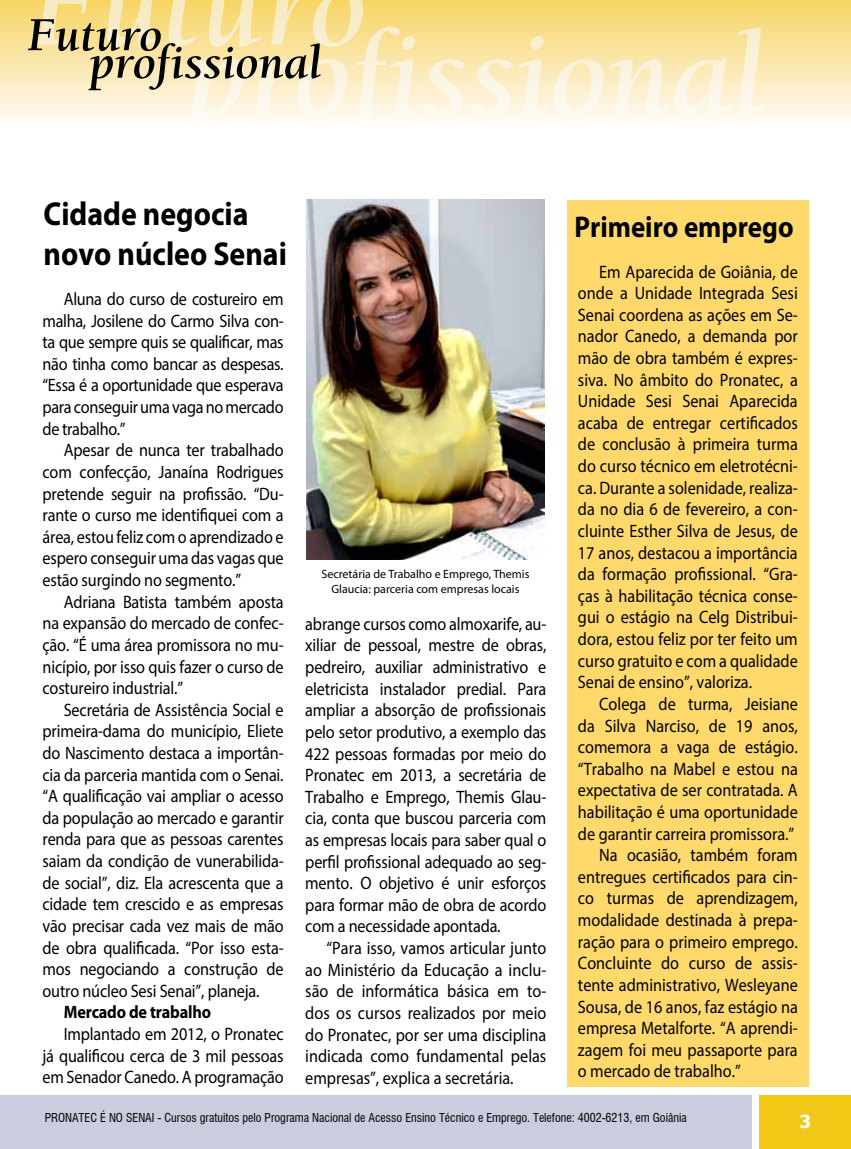
<style>
.page{position:relative;width:851px;height:1149px;background:#fff}
.page>*{position:absolute;margin:0;border:0;box-sizing:border-box;transform-origin:0 0}
.t1{font:700 33.3px/39.9px "Myriad Pro";color:#000;scale:.9 1}
.t2{font:700 30px "Myriad Pro";color:#000;scale:.9 1}
.t3{font:18px/21.6px "Myriad Pro";color:#000;text-align:justify;scale:.9 1}
.t4{font:700 18px "Myriad Pro";letter-spacing:-.01em;color:#000;scale:.9 1}
.t5{font:700 18px "Tahoma";color:#fff}
.t6{font:condensed 12px "Swiss 721 BT";color:#000}
.t7{font:12px/15px "Myriad Pro";color:#000;text-align:center}
</style>
<div class="page">
<div style="left:0;top:1094px;width:751px;height:54px;background:#c9cddd"></div>
<div style="left:759px;top:1095px;width:91px;height:53px;background:#f3c716"></div>
<div style="left:0;top:0;width:850px;height:145px;background:linear-gradient(to bottom,#f7d465,#fff)"></div>
<svg style="left:31px;top:0;width:732px;height:143px"></svg>
<svg style="left:28px;top:19px;width:293px;height:71px;background:#cfbf91"></svg>
<div style="left:567px;top:200px;width:241px;height:885px;background:#ffd96b"></div>
<img style="left:306px;top:199px;width:238px;height:360px">
<h1 class="t1" style="left:43px;top:193px;width:272px">Cidade negocia novo núcleo Senai</h1>
<p class="t3" style="left:43px;top:288px;width:269px;text-indent:21px">Aluna do curso de costureiro em malha, Josilene do Carmo Silva con&shy;ta que sempre quis se qualificar, mas não tinha como bancar as despesas. “Essa é a oportunidade que esperava para conseguir uma vaga no mercado de trabalho.”</p>
<p class="t3" style="left:43px;top:439px;width:269px;text-indent:21px">Apesar de nunca ter trabalhado com confecção, Janaína Rodrigues pretende seguir na profissão. “Du&shy;rante o curso me identifiquei com a área, estou feliz com o aprendizado e espero conseguir uma das vagas que estão surgindo no segmento.”</p>
<p class="t3" style="left:43px;top:590px;width:269px;text-indent:21px">Adriana Batista também aposta na expansão do mercado de confec&shy;ção. “É uma área promissora no mu&shy;nicípio, por isso quis fazer o curso de costureiro industrial.”</p>
<p class="t3" style="left:43px;top:698px;width:269px;text-indent:21px">Secretária de Assistência Social e primeira-dama do município, Eliete do Nascimento destaca a importân&shy;cia da parceria mantida com o Senai. “A qualificação vai ampliar o acesso da população ao mercado e garantir renda para que as pessoas carentes saiam da condição de vunerabilida&shy;de social”, diz. Ela acrescenta que a cidade tem crescido e as empresas vão precisar cada vez mais de mão de obra qualificada. “Por isso esta&shy;mos negociando a construção de outro núcleo Sesi Senai”, planeja.</p>
<p class="t4" style="left:64px;top:1000px;width:165px">Mercado de trabalho</p>
<p class="t3" style="left:43px;top:1022px;width:269px;text-indent:21px">Implantado em 2012, o Pronatec já qualificou cerca de 3 mil pessoas em Senador Canedo. A programação</p>
<p class="t7" style="left:321px;top:566px;width:209px">Secretária de Trabalho e Emprego, Themis<br>Glaucia: parceria com empresas locais</p>
<p class="t3" style="left:305px;top:612px;width:269px">abrange cursos como almoxarife, au&shy;xiliar de pessoal, mestre de obras, pedreiro, auxiliar administrativo e eletricista instalador predial. Para ampliar a absorção de profissionais pelo setor produtivo, a exemplo das 422 pessoas formadas por meio do Pronatec em 2013, a secretária de Trabalho e Emprego, Themis Glau&shy;cia, conta que buscou parceria com as empresas locais para saber qual o perfil profissional adequado ao seg&shy;mento. O objetivo é unir esforços para formar mão de obra de acordo com a necessidade apontada.</p>
<p class="t3" style="left:305px;top:936px;width:269px;text-indent:21px">“Para isso, vamos articular junto ao Ministério da Educação a inclu&shy;são de informática básica em to&shy;dos os cursos realizados por meio do Pronatec, por ser uma disciplina indicada como fundamental pelas empresas”, explica a secretária.</p>
<h2 class="t2" style="left:574px;top:208px;width:245px">Primeiro emprego</h2>
<p class="t3" style="left:578px;top:260px;width:246px;text-indent:21px">Em Aparecida de Goiânia, de onde a Unidade Integrada Sesi Senai coordena as ações em Se&shy;nador Canedo, a demanda por mão de obra também é expres&shy;siva. No âmbito do Pronatec, a Unidade Sesi Senai Aparecida acaba de entregar certificados de conclusão à primeira turma do curso técnico em eletrotécni&shy;ca. Durante a solenidade, realiza&shy;da no dia 6 de fevereiro, a con&shy;cluinte Esther Silva de Jesus, de 17 anos, destacou a importância da formação profissional. “Gra&shy;ças à habilitação técnica conse&shy;gui o estágio na Celg Distribui&shy;dora, estou feliz por ter feito um curso gratuito e com a qualidade Senai de ensino”, valoriza.</p>
<p class="t3" style="left:599px;top:692px;width:222px">Colega de turma, Jeisiane</p>
<p class="t3" style="left:578px;top:714px;width:246px">da Silva Narciso, de 19 anos,</p>
<p class="t3" style="left:578px;top:735px;width:246px">comemora a vaga de estágio.</p>
<p class="t3" style="left:578px;top:757px;width:246px">“Trabalho na Mabel e estou na</p>
<p class="t3" style="left:578px;top:779px;width:246px">expectativa de ser contratada. A</p>
<p class="t3" style="left:578px;top:800px;width:246px">habilitação é uma oportunidade</p>
<p class="t3" style="left:578px;top:822px;width:242px">de garantir carreira promissora.”</p>
<p class="t3" style="left:599px;top:843px;width:222px">Na ocasião, também foram</p>
<p class="t3" style="left:578px;top:865px;width:246px">entregues certificados para cin-</p>
<p class="t3" style="left:578px;top:887px;width:246px">co turmas de aprendizagem,</p>
<p class="t3" style="left:578px;top:908px;width:246px">modalidade destinada à prepa-</p>
<p class="t3" style="left:578px;top:930px;width:246px">ração para o primeiro emprego.</p>
<p class="t3" style="left:578px;top:951px;width:246px">Concluinte do curso de assis-</p>
<p class="t3" style="left:578px;top:973px;width:246px">tente administrativo, Wesleyane</p>
<p class="t3" style="left:578px;top:995px;width:246px">Sousa, de 16 anos, faz estágio na</p>
<p class="t3" style="left:578px;top:1016px;width:246px">empresa Metalforte. “A aprendi-</p>
<p class="t3" style="left:578px;top:1038px;width:246px">zagem foi meu passaporte para</p>
<p class="t3" style="left:578px;top:1059px;width:182px">o mercado de trabalho.”</p>
<p class="t6" style="left:45px;top:1109px;width:643px">PRONATEC É NO SENAI - Cursos gratuitos pelo Programa Nacional de Acesso Ensino Técnico e Emprego. Telefone: 4002-6213, em Goiânia</p>
<p class="t5" style="left:799px;top:1108px;width:13px">3</p>
</div>
